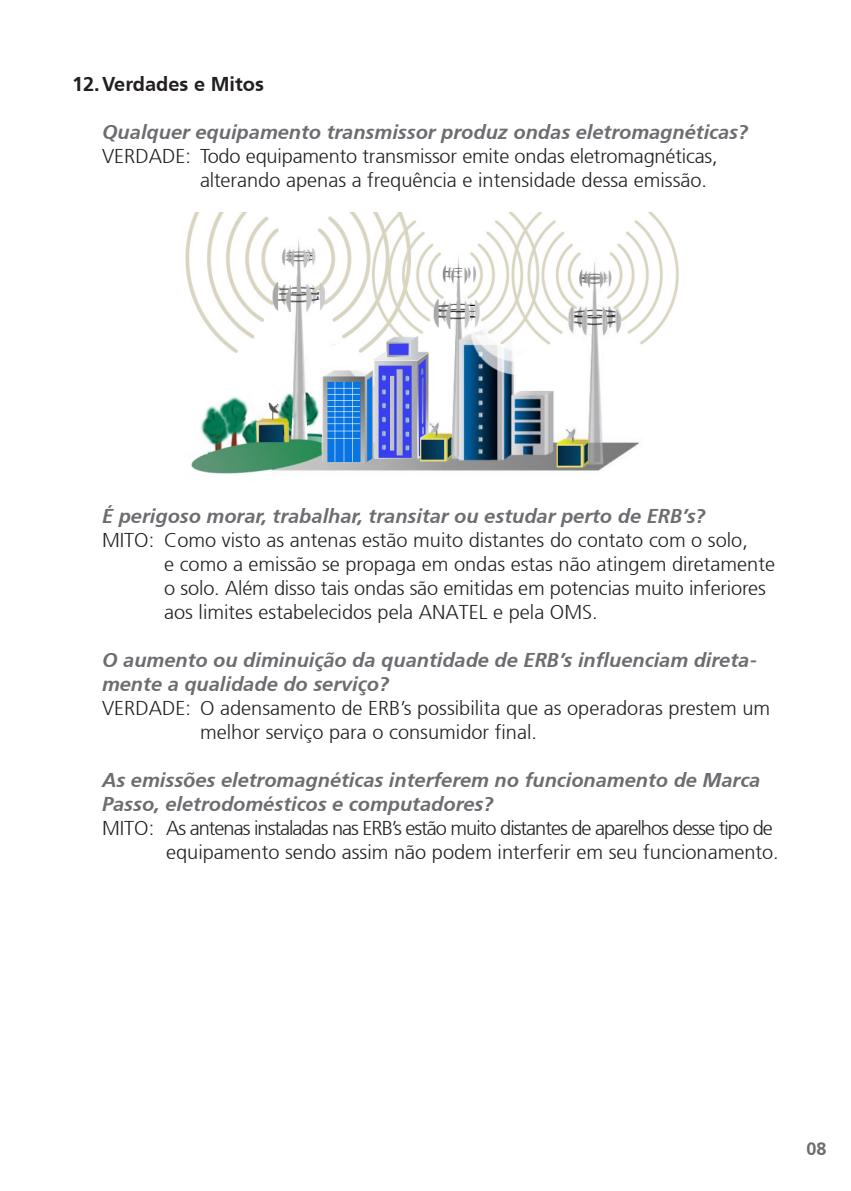
<style>
.page{position:relative;width:851px;height:1191px;background:#fff}
.page>*{position:absolute;margin:0;border:0;box-sizing:border-box;transform-origin:0 0}
.t1{font:300 20px/24px "Frutiger 45";color:#231f20}
.t2{font:italic 700 20px/24px "Frutiger";color:#6c6d70}
.t3{font:300 20px/24px "Frutiger 45";letter-spacing:-.05em;color:#231f20;text-align:right}
.t4{font:700 20px "Frutiger 65";color:#231f20}
.t5{font:700 18px "Frutiger 65";color:#6c6d70}
</style>
<div class="page">
<img style="left:185px;top:213px;width:494px;height:261px">
<p class="t4" style="left:72px;top:72px;width:193px">12.Verdades e Mitos</p>
<p class="t2" style="left:102px;top:120px;width:647px">Qualquer equipamento transmissor produz ondas eletromagnéticas?</p>
<p class="t1" style="left:200px;top:144px;width:519px;text-indent:-98px">VERDADE: Todo equipamento transmissor emite ondas eletromagnéticas, alterando apenas a frequência e intensidade dessa emissão.</p>
<p class="t2" style="left:102px;top:504px;width:605px">É perigoso morar, trabalhar, transitar ou estudar perto de ERB’s?</p>
<p class="t1" style="left:164px;top:528px;width:612px;text-indent:-62px">MITO: Como visto as antenas estão muito distantes do contato com o solo,<br>e como a emissão se propaga em ondas estas não atingem diretamente o solo. Além disso tais ondas são emitidas em potencias muito inferiores aos limites estabelecidos pela ANATEL e pela OMS.</p>
<p class="t2" style="left:102px;top:648px;width:656px">O aumento ou diminuição da quantidade de ERB’s influenciam direta&shy;mente a qualidade do serviço?</p>
<p class="t1" style="left:200px;top:696px;width:571px;text-indent:-98px">VERDADE: O adensamento de ERB’s possibilita que as operadoras prestem um melhor serviço para o consumidor final.</p>
<p class="t2" style="left:102px;top:768px;width:659px">As emissões eletromagnéticas interferem no funcionamento de Marca<br>Passo, eletrodomésticos e computadores?</p>
<p class="t3" style="left:102px;top:816px;width:678px">MITO: As antenas instaladas nas ERB’s estão muito distantes de aparelhos desse tipo de equipamento sendo assim não podem interferir em seu funcionamento.</p>
<p class="t5" style="left:806px;top:1138px;width:22px">08</p>
</div>
